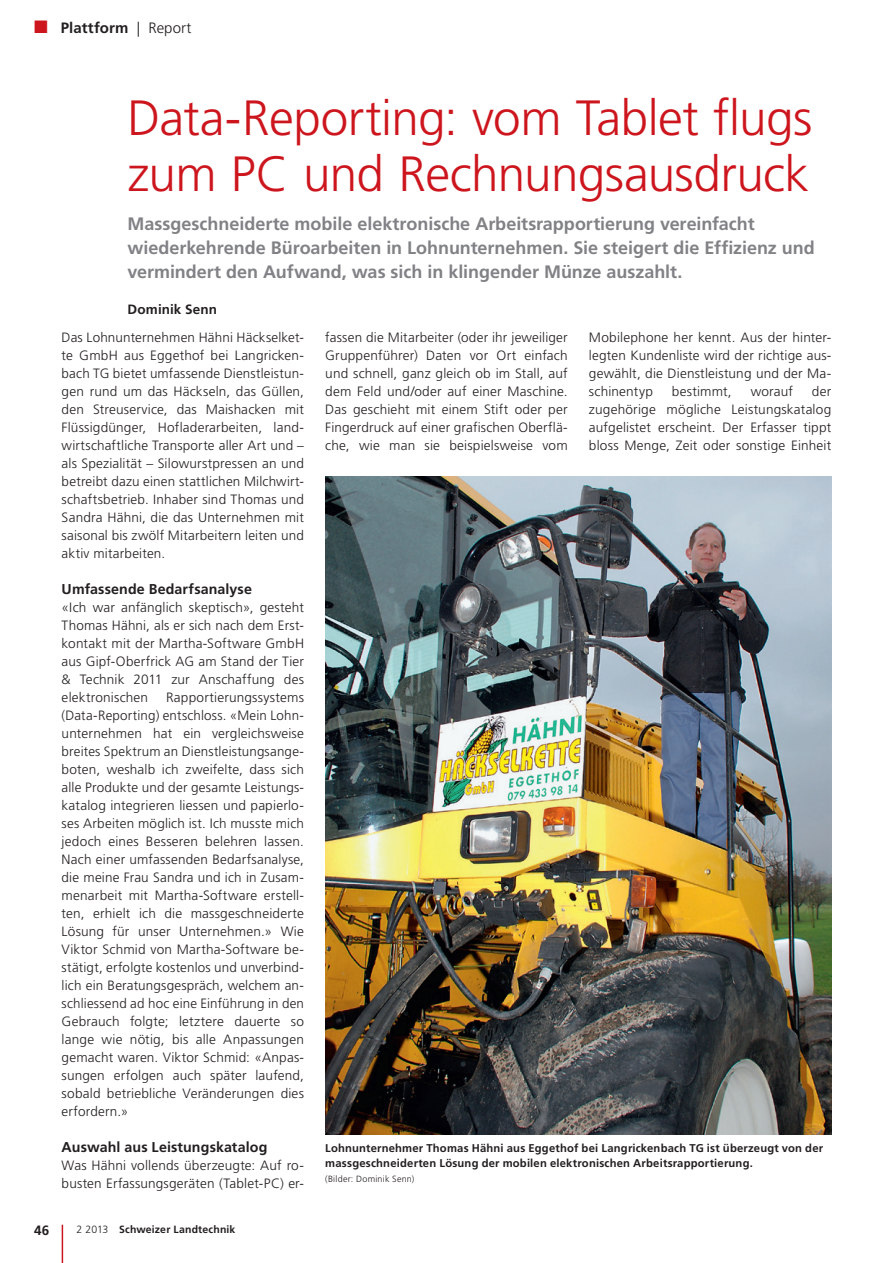
<style>
.page{position:relative;width:893px;height:1263px;background:#fff}
.page>*{position:absolute;margin:0;border:0;box-sizing:border-box;transform-origin:0 0}
.t1{font:300 49.5px/55.5px "Frutiger LT Std";letter-spacing:-.015em;color:#cd151d}
.t2{font:700 18px/24px "Frutiger LT Std";color:#808285}
.t3{font:700 15px "Frutiger LT Std";letter-spacing:.005em;color:#231f20}
.t4{font:700 14.25px "Frutiger LT Std";letter-spacing:.01em;color:#231f20}
.t5{font:300 13.5px/18px "Frutiger LT Std";letter-spacing:.015em;color:#231f20;text-align:justify}
.t6{font:700 13.5px "Frutiger LT Std";letter-spacing:.01em;color:#231f20}
.t7{font:700 11.25px/15px "Frutiger LT Std";letter-spacing:.015em;color:#231f20}
.t8{font:700 10.5px "Frutiger LT Std";letter-spacing:.015em;color:#231f20}
.t9{font:300 9px "Frutiger LT Std";letter-spacing:.025em;color:#231f20}
.s1{color:#cd151d}
.s2{font-weight:300}
</style>
<div class="page">
<hr style="left:62px;top:1225px;width:1px;height:38px;background:#cd151d">
<img style="left:325px;top:477px;width:506px;height:657px">
<p class="t3" style="left:34px;top:19px;width:159px"><span class="s1">■</span> Plattform <span class="s2">| Report</span></p>
<h1 class="t1" style="left:128px;top:91px;width:686px">Data-Reporting: vom Tablet flugs zum PC und Rechnungsausdruck</h1>
<h2 class="t2" style="left:128px;top:212px;width:689px">Massgeschneiderte mobile elektronische Arbeitsrapportierung vereinfacht wiederkehrende Büroarbeiten in Lohnunternehmen. Sie steigert die Effizienz und vermindert den Aufwand, was sich in klingender Münze auszahlt.</h2>
<p class="t6" style="left:128px;top:302px;width:91px">Dominik Senn</p>
<p class="t5" style="left:62px;top:329px;width:244px">Das Lohnunternehmen Hähni Häckselket&shy;te GmbH aus Eggethof bei Langricken&shy;bach TG bietet umfassende Dienstleistun&shy;gen rund um das Häckseln, das Güllen, den Streuservice, das Maishacken mit Flüssigdünger, Hofladerarbeiten, land&shy;wirtschaftliche Transporte aller Art und – als Spezialität – Silowurstpressen an und betreibt dazu einen stattlichen Milchwirt&shy;schaftsbetrieb. Inhaber sind Thomas und Sandra Hähni, die das Unternehmen mit saisonal bis zwölf Mitarbeitern leiten und aktiv mitarbeiten.</p>
<p class="t4" style="left:62px;top:581px;width:192px">Umfassende Bedarfsanalyse</p>
<p class="t5" style="left:62px;top:599px;width:244px">«Ich war anfänglich skeptisch», gesteht Thomas Hähni, als er sich nach dem Erst&shy;kontakt mit der Martha-Software GmbH aus Gipf-Oberfrick AG am Stand der Tier &amp; Technik 2011 zur Anschaffung des elektronischen</p>
<p class="t5" style="left:325px;top:329px;width:244px">fassen die Mitarbeiter (oder ihr jeweiliger Gruppenführer) Daten vor Ort einfach und schnell, ganz gleich ob im Stall, auf dem Feld und/oder auf einer Maschine.<br>Das geschieht mit einem Stift oder per Fingerdruck auf einer grafischen Oberflä&shy;che, wie man sie beispielsweise vom</p>
<p class="t5" style="left:589px;top:329px;width:244px">Mobilephone her kennt. Aus der hinter&shy;legten Kundenliste wird der richtige aus&shy;gewählt, die Dienstleistung und der Ma&shy;schinentyp</p>
<p class="t5" style="left:672px;top:383px;width:61px">bestimmt,</p>
<p class="t5" style="left:751px;top:383px;width:44px">worauf</p>
<p class="t5" style="left:589px;top:383px;width:244px;text-indent:223px">der zugehörige mögliche Leistungskatalog aufgelistet erscheint. Der Erfasser tippt bloss Menge, Zeit oder sonstige Einheit</p>
<p class="t5" style="left:62px;top:689px;width:244px;text-indent:104px">Rapportierungssystems (Data-Reporting) entschloss. «Mein Lohn&shy;unternehmen hat ein vergleichsweise breites Spektrum an Dienstleistungsange&shy;boten, weshalb ich zweifelte, dass sich alle Produkte und der gesamte Leistungs&shy;katalog integrieren liessen und papierlo&shy;ses Arbeiten möglich ist. Ich musste mich jedoch eines Besseren belehren lassen.<br>Nach einer umfassenden Bedarfsanalyse, die meine Frau Sandra und ich in Zusam&shy;menarbeit mit Martha-Software erstell&shy;ten, erhielt ich die massgeschneiderte Lösung für unser Unternehmen.» Wie Viktor Schmid von Martha-Software be&shy;stätigt, erfolgte kostenlos und unverbind&shy;lich ein Beratungsgespräch, welchem an&shy;schliessend ad hoc eine Einführung in den Gebrauch folgte; letztere dauerte so lange wie nötig, bis alle Anpassungen gemacht waren. Viktor Schmid: «Anpas&shy;sungen erfolgen auch später laufend, sobald betriebliche Veränderungen dies erfordern.»</p>
<p class="t4" style="left:62px;top:1139px;width:207px">Auswahl aus Leistungskatalog</p>
<p class="t5" style="left:62px;top:1157px;width:244px">Was Hähni vollends überzeugte: Auf ro&shy;busten Erfassungsgeräten (Tablet-PC) er-</p>
<p class="t7" style="left:325px;top:1141px;width:499px">Lohnunternehmer Thomas Hähni aus Eggethof bei Langrickenbach TG ist überzeugt von der massgeschneiderten Lösung der mobilen elektronischen Arbeitsrapportierung.</p>
<p class="t9" style="left:325px;top:1174px;width:91px">(Bilder: Dominik Senn)</p>
<p class="t6" style="left:34px;top:1222px;width:17px">46</p>
<p class="t8" style="left:77px;top:1223px;width:160px"><span class="s2">2 2013</span> Schweizer Landtechnik</p>
</div>
